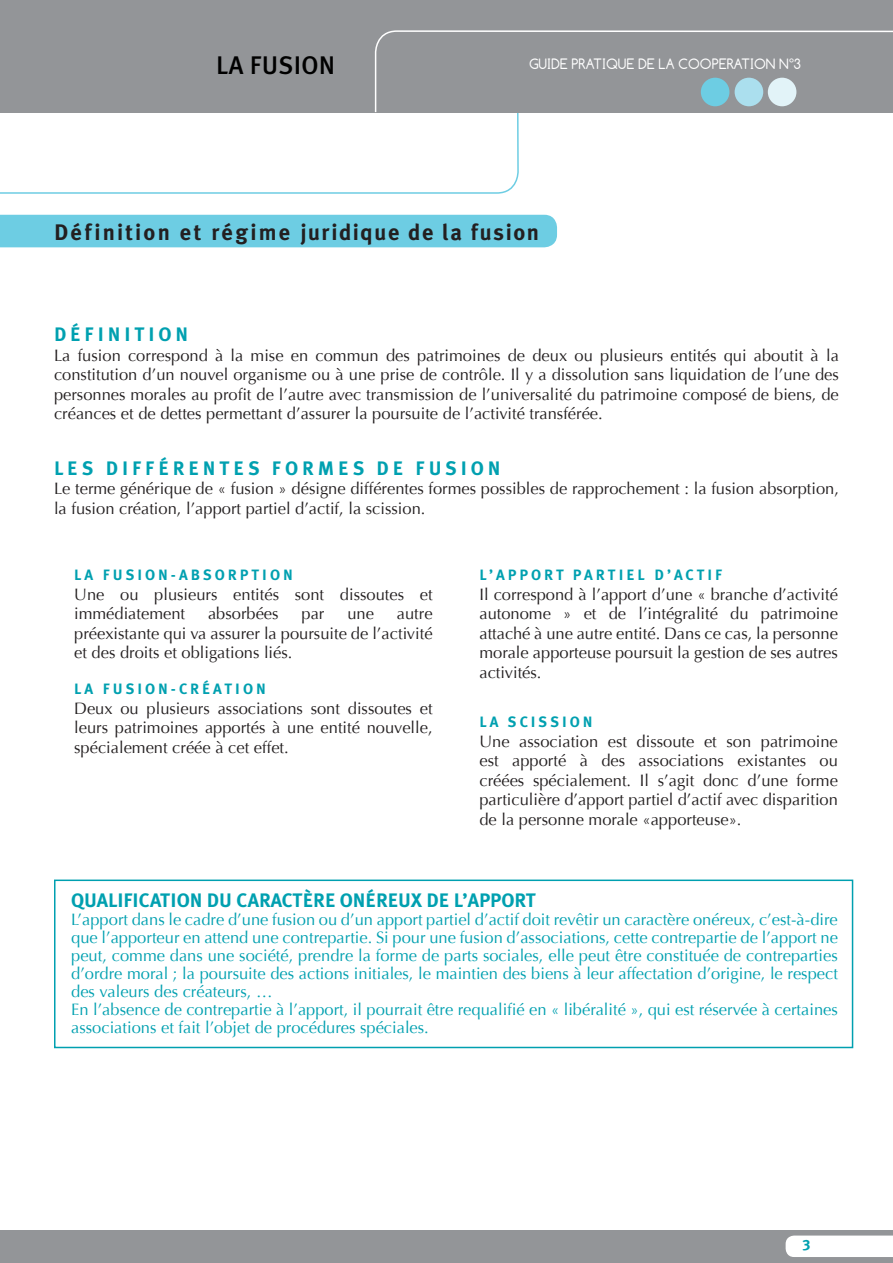
<style>
.page{position:relative;width:893px;height:1263px;background:#fff}
.page>*{position:absolute;margin:0;border:0;box-sizing:border-box;transform-origin:0 0}
.t1{font:25.5px "Meta Plus Medium Caps";letter-spacing:.01em;color:#000}
.t2{font:700 22.5px "Meta Plus";letter-spacing:.095em;color:#231f20}
.t3{font:700 19.5px "Meta Plus";color:#00a0b0}
.t4{font:19.5px "Meta Plus Bold Caps";letter-spacing:.2em;color:#00a0b0}
.t5{font:16.5px/19.5px "Optima";color:#231f20;text-align:justify}
.t6{font:16.5px/18px "Optima";color:#00a0b0}
.t7{font:15px "Meta Plus Bold Caps";letter-spacing:.2em;color:#00a0b0}
.t8{font:15px "Comfortaa";color:#fff}
</style>
<div class="page">
<svg style="left:0;top:112px;width:519px;height:136px"></svg>
<div style="left:0;top:0;width:893px;height:112px;background:#939598"></div>
<div style="left:0;top:1230px;width:893px;height:33px;background:#939598"></div>
<div style="left:786px;top:1235px;width:107px;height:22px;background:#fff"></div>
<svg style="left:374px;top:30px;width:519px;height:84px"></svg>
<div style="left:0;top:215px;width:557px;height:32px;background:#6dcde3"></div>
<div style="left:54px;top:879px;width:799px;height:169px;border:2px solid #00a0b0"></div>
<h1 class="t1" style="left:216px;top:50px;width:120px">LA FUSION</h1>
<p class="t8" style="left:529px;top:55px;width:273px">GUIDE PRATIQUE DE LA COOPERATION N°3</p>
<h2 class="t2" style="left:54px;top:219px;width:487px">DÉFINITION ET RÉGIME JURIDIQUE DE LA FUSION</h2>
<p class="t4" style="left:54px;top:323px;width:136px">DÉ FINITION</p>
<p class="t5" style="left:54px;top:345px;width:786px">La fusion correspond à la mise en commun des patrimoines de deux ou plusieurs entités qui aboutit à la constitution d’un nouvel organisme ou à une prise de contrôle. Il y a dissolution sans liquidation de l’une des personnes morales au profit de l’autre avec transmission de l’universalité du patrimoine composé de biens, de créances et de dettes permettant d’assurer la poursuite de l’activité transférée.</p>
<p class="t4" style="left:54px;top:457px;width:448px">LES D IFFÉRENTES FORMES D E FU SION</p>
<p class="t5" style="left:54px;top:479px;width:786px">Le terme générique de « fusion » désigne différentes formes possibles de rapprochement : la fusion absorption, la fusion création, l’apport partiel d’actif, la scission.</p>
<p class="t7" style="left:74px;top:566px;width:220px">LA FU SION-ABSORPTION</p>
<p class="t5" style="left:74px;top:585px;width:360px">Une ou plusieurs entités sont dissoutes et immédiatement</p>
<p class="t5" style="left:208px;top:604px;width:72px">absorbées</p>
<p class="t5" style="left:302px;top:604px;width:24px">par</p>
<p class="t5" style="left:347px;top:604px;width:28px">une</p>
<p class="t5" style="left:74px;top:604px;width:360px;text-indent:323px">autre préexistante qui va assurer la poursuite de l’activité et des droits et obligations liés.</p>
<p class="t7" style="left:74px;top:680px;width:193px">LA FU SION-CRÉATION</p>
<p class="t5" style="left:74px;top:699px;width:360px">Deux ou plusieurs associations sont dissoutes et leurs patrimoines apportés à une entité nouvelle, spécialement créée à cet effet.</p>
<p class="t7" style="left:479px;top:566px;width:244px">L’APP ORT PARTIEL D ’ACTIF</p>
<p class="t5" style="left:479px;top:585px;width:360px">Il correspond à l’apport d’une « branche d’activité autonome » et de l’intégralité du patrimoine attaché à une autre entité. Dans ce cas, la personne morale apporteuse poursuit la gestion de ses autres activités.</p>
<p class="t7" style="left:479px;top:713px;width:115px">LA SCISSION</p>
<p class="t5" style="left:479px;top:732px;width:360px">Une association est dissoute et son patrimoine est apporté à des associations existantes ou créées spécialement. Il s’agit donc d’une forme particulière d’apport partiel d’actif avec disparition de la personne morale «apporteuse».</p>
<p class="t3" style="left:71px;top:889px;width:409px">QUALIFICATION DU CARACTÈRE ON ÉRE UX DE L’APPORT</p>
<p class="t6" style="left:71px;top:910px;width:768px">L’apport dans le cadre d’une fusion ou d’un apport partiel d’actif doit revêtir un caractère onéreux, c’est-à-dire que l’apporteur en attend une contrepartie. Si pour une fusion d’associations, cette contrepartie de l’apport ne peut, comme dans une société, prendre la forme de parts sociales, elle peut être constituée de contreparties d’ordre moral ; la poursuite des actions initiales, le maintien des biens à leur affectation d’origine, le respect des valeurs des créateurs, …<br>En l’absence de contrepartie à l’apport, il pourrait être requalifié en « libéralité », qui est réservée à certaines associations et fait l’objet de procédures spéciales.</p>
<p class="t7" style="left:803px;top:1236px;width:10px">3</p>
</div>
